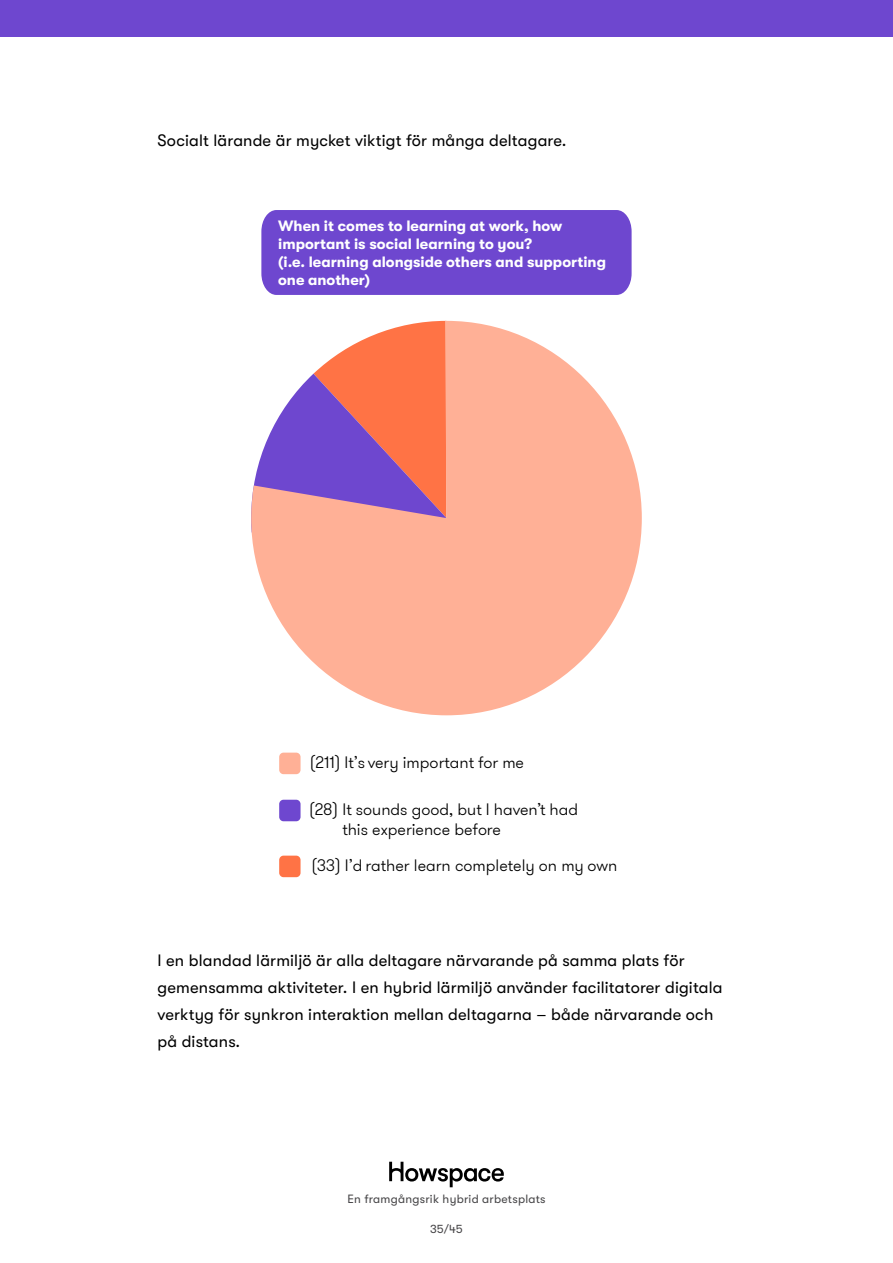
<style>
.page{position:relative;width:893px;height:1263px;background:#fff}
.page>*{position:absolute;margin:0;border:0;box-sizing:border-box;transform-origin:0 0}
.t1{font:16.5px/27px "GT Walsheim Pro";letter-spacing:.01em;color:#000}
.t2{font:300 16.5px/19.8px "GT Walsheim Pro";color:#000}
.t3{font:700 15px/18px "GT Walsheim Pro";color:#fff}
.t4{font:12px "GT Walsheim Pro";letter-spacing:.02em;color:#464547}
</style>
<div class="page">
<svg style="left:389px;top:1162px;width:115px;height:25px"></svg>
<div style="left:0;top:0;width:893px;height:36px;background:#6e47cf"></div>
<div style="left:261px;top:210px;width:371px;height:85px;background:#6e47cf"></div>
<div style="left:279px;top:753px;width:22px;height:21px;background:#ffb096;border-radius:4px"></div>
<div style="left:279px;top:800px;width:22px;height:21px;background:#6e47cf;border-radius:4px"></div>
<div style="left:279px;top:856px;width:22px;height:21px;background:#ff7345;border-radius:4px"></div>
<svg style="left:251px;top:321px;width:391px;height:394px;fill:#ffb096"></svg>
<p class="t1" style="left:158px;top:127px;width:411px">Socialt lärande är mycket viktigt för många deltagare.</p>
<p class="t3" style="left:278px;top:217px;width:329px">When it comes to learning at work, how important is social learning to you?<br>(i.e. learning alongside others and supporting one another)</p>
<p class="t2" style="left:310px;top:752px;width:216px">(211) It’s very important for me</p>
<p class="t2" style="left:342px;top:799px;width:237px;text-indent:-33px">(28) It sounds good, but I haven’t had this experience before</p>
<p class="t2" style="left:311px;top:855px;width:307px">(33) I’d rather learn completely on my own</p>
<p class="t1" style="left:158px;top:947px;width:567px">I en blandad lärmiljö är alla deltagare närvarande på samma plats för gemensamma aktiviteter. I en hybrid lärmiljö använder facilitatorer digitala verktyg för synkron interaktion mellan deltagarna – både närvarande och på distans.</p>
<p class="t4" style="left:347px;top:1192px;width:200px">En framgångsrik hybrid arbetsplats</p>
<p class="t4" style="left:430px;top:1222px;width:34px">35/45</p>
</div>
